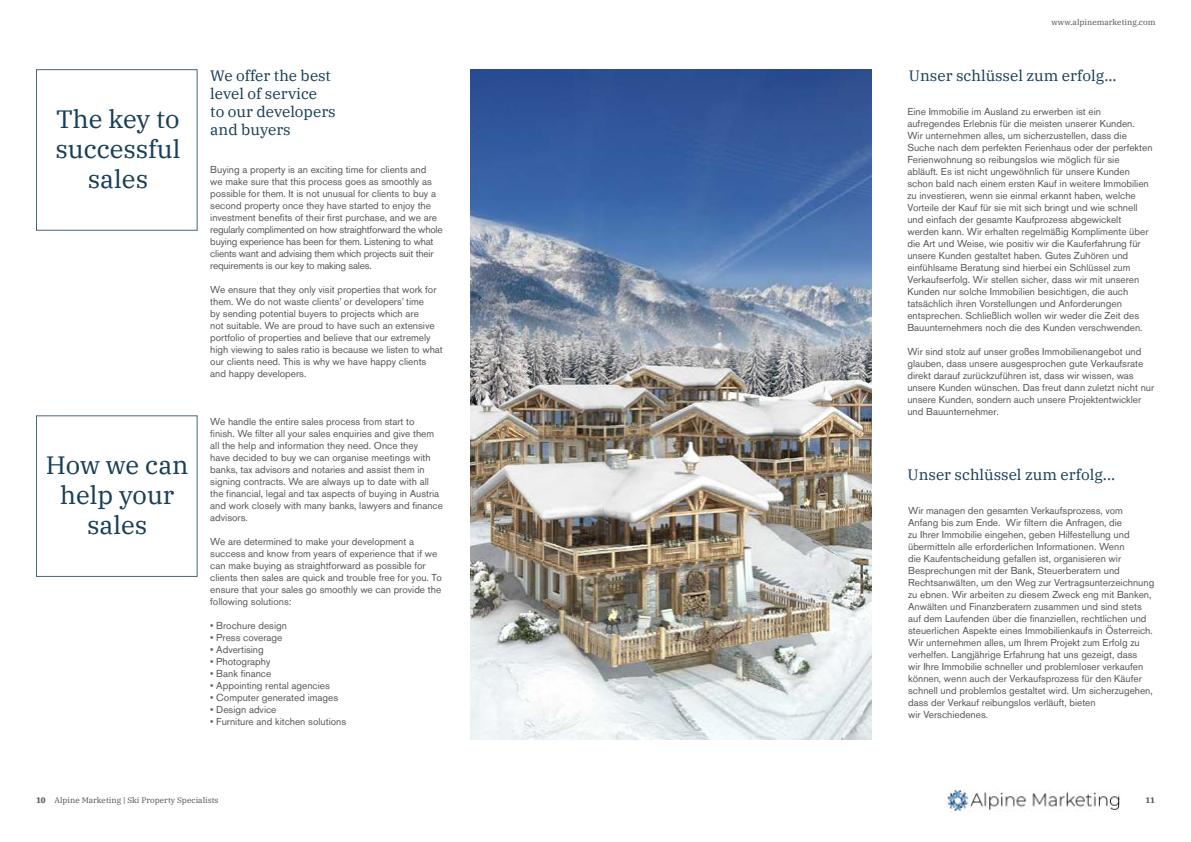
<style>
.page{position:relative;width:1191px;height:842px;background:#fff}
.page>*{position:absolute;margin:0;border:0;box-sizing:border-box;transform-origin:0 0}
.t1{font:25px/30px "IBM Plex Serif";color:#193f58;text-align:center}
.t2{font:15px/18px "IBM Plex Serif";color:#193f58}
.t3{font:10px/12px "Akzidenz Grotesk BQ";color:#575756}
.t4{font:8px "IBM Plex Serif";color:#575756}
.t5{font:700 8px "IBM Plex Serif";color:#575756}
.s1{font-weight:700}
.s2{color:#193f58}
</style>
<div class="page">
<img style="left:947px;top:789px;width:173px;height:22px">
<div style="left:36px;top:415px;width:162px;height:162px;border:1px solid #193f58"></div>
<img style="left:471px;top:69px;width:401px;height:671px">
<h1 class="t1" style="left:55px;top:102px;width:127px">The key to successful sales</h1>
<h1 class="t1" style="left:46px;top:448px;width:144px">How we can help your sales</h1>
<h2 class="t2" style="left:210px;top:65px;width:127px">We offer the best level of service<br>to our developers and buyers</h2>
<p class="t3" style="left:210px;top:163px;width:234px">Buying a property is an exciting time for clients and<br>we make sure that this process goes as smoothly as possible for them. It is not unusual for clients to buy a second property once they have started to enjoy the investment benefits of their first purchase, and we are regularly complimented on how straightforward the whole buying experience has been for them. Listening to what clients want and advising them which projects suit their requirements is our key to making sales.</p>
<p class="t3" style="left:210px;top:283px;width:234px">We ensure that they only visit properties that work for them. We do not waste clients’ or developers’ time<br>by sending potential buyers to projects which are<br>not suitable. We are proud to have such an extensive portfolio of properties and believe that our extremely high viewing to sales ratio is because we listen to what our clients need. This is why we have happy clients and happy developers.</p>
<p class="t3" style="left:210px;top:415px;width:234px">We handle the entire sales process from start to<br>finish. We filter all your sales enquiries and give them all the help and information they need. Once they<br>have decided to buy we can organise meetings with banks, tax advisors and notaries and assist them in signing contracts. We are always up to date with all the financial, legal and tax aspects of buying in Austria and work closely with many banks, lawyers and finance advisors.</p>
<p class="t3" style="left:210px;top:535px;width:233px">We are determined to make your development a success and know from years of experience that if we can make buying as straightforward as possible for clients then sales are quick and trouble free for you. To ensure that your sales go smoothly we can provide the following solutions:</p>
<p class="t3" style="left:210px;top:619px;width:78px">• Brochure design</p>
<p class="t3" style="left:210px;top:631px;width:74px">• Press coverage</p>
<p class="t3" style="left:210px;top:643px;width:55px">• Advertising</p>
<p class="t3" style="left:210px;top:655px;width:62px">• Photography</p>
<p class="t3" style="left:210px;top:667px;width:63px">• Bank finance</p>
<p class="t3" style="left:210px;top:679px;width:121px">• Appointing rental agencies</p>
<p class="t3" style="left:210px;top:691px;width:129px">• Computer generated images</p>
<p class="t3" style="left:210px;top:703px;width:68px">• Design advice</p>
<p class="t3" style="left:210px;top:715px;width:137px">• Furniture and kitchen solutions</p>
<p class="t4" style="left:36px;top:794px;width:184px"><span class="s1">10</span> Alpine Marketing <span class="s2">|</span> Ski Property Specialists</p>
<p class="t4" style="left:1051px;top:16px;width:105px">www.alpinemarketing.com</p>
<h2 class="t2" style="left:909px;top:65px;width:209px">Unser schlüssel zum erfolg...</h2>
<p class="t3" style="left:907px;top:106px;width:247px">Eine Immobilie im Ausland zu erwerben ist ein aufregendes Erlebnis für die meisten unserer Kunden.<br>Wir unternehmen alles, um sicherzustellen, dass die Suche nach dem perfekten Ferienhaus oder der perfekten Ferienwohnung so reibungslos wie möglich für sie abläuft. Es ist nicht ungewöhnlich für unsere Kunden schon bald nach einem ersten Kauf in weitere Immobilien zu investieren, wenn sie einmal erkannt haben, welche Vorteile der Kauf für sie mit sich bringt und wie schnell und einfach der gesamte Kaufprozess abgewickelt werden kann. Wir erhalten regelmäßig Komplimente über die Art und Weise, wie positiv wir die Kauferfahrung für unsere Kunden gestaltet haben. Gutes Zuhören und einfühlsame Beratung sind hierbei ein Schlüssel zum Verkaufserfolg. Wir stellen sicher, dass wir mit unseren Kunden nur solche Immobilien besichtigen, die auch tatsächlich ihren Vorstellungen und Anforderungen entsprechen. Schließlich wollen wir weder die Zeit des Bauunternehmers noch die des Kunden verschwenden.</p>
<p class="t3" style="left:907px;top:346px;width:248px">Wir sind stolz auf unser großes Immobilienangebot und glauben, dass unsere ausgesprochen gute Verkaufsrate direkt darauf zurückzuführen ist, dass wir wissen, was unsere Kunden wünschen. Das freut dann zuletzt nicht nur unsere Kunden, sondern auch unsere Projektentwickler und Bauunternehmer.</p>
<h2 class="t2" style="left:907px;top:465px;width:209px">Unser schlüssel zum erfolg...</h2>
<p class="t3" style="left:908px;top:504px;width:248px">Wir managen den gesamten Verkaufsprozess, vom Anfang bis zum Ende. Wir filtern die Anfragen, die<br>zu Ihrer Immobilie eingehen, geben Hilfestellung und übermitteln alle erforderlichen Informationen. Wenn<br>die Kaufentscheidung gefallen ist, organisieren wir Besprechungen mit der Bank, Steuerberatern und Rechtsanwälten, um den Weg zur Vertragsunterzeichnung zu ebnen. Wir arbeiten zu diesem Zweck eng mit Banken, Anwälten und Finanzberatern zusammen und sind stets auf dem Laufenden über die finanziellen, rechtlichen und steuerlichen Aspekte eines Immobilienkaufs in Österreich.<br>Wir unternehmen alles, um Ihrem Projekt zum Erfolg zu verhelfen. Langjährige Erfahrung hat uns gezeigt, dass<br>wir Ihre Immobilie schneller und problemloser verkaufen können, wenn auch der Verkaufsprozess für den Käufer schnell und problemlos gestaltet wird. Um sicherzugehen, dass der Verkauf reibungslos verläuft, bieten<br>wir Verschiedenes.</p>
<p class="t5" style="left:1145px;top:793px;width:11px">11</p>
</div>
